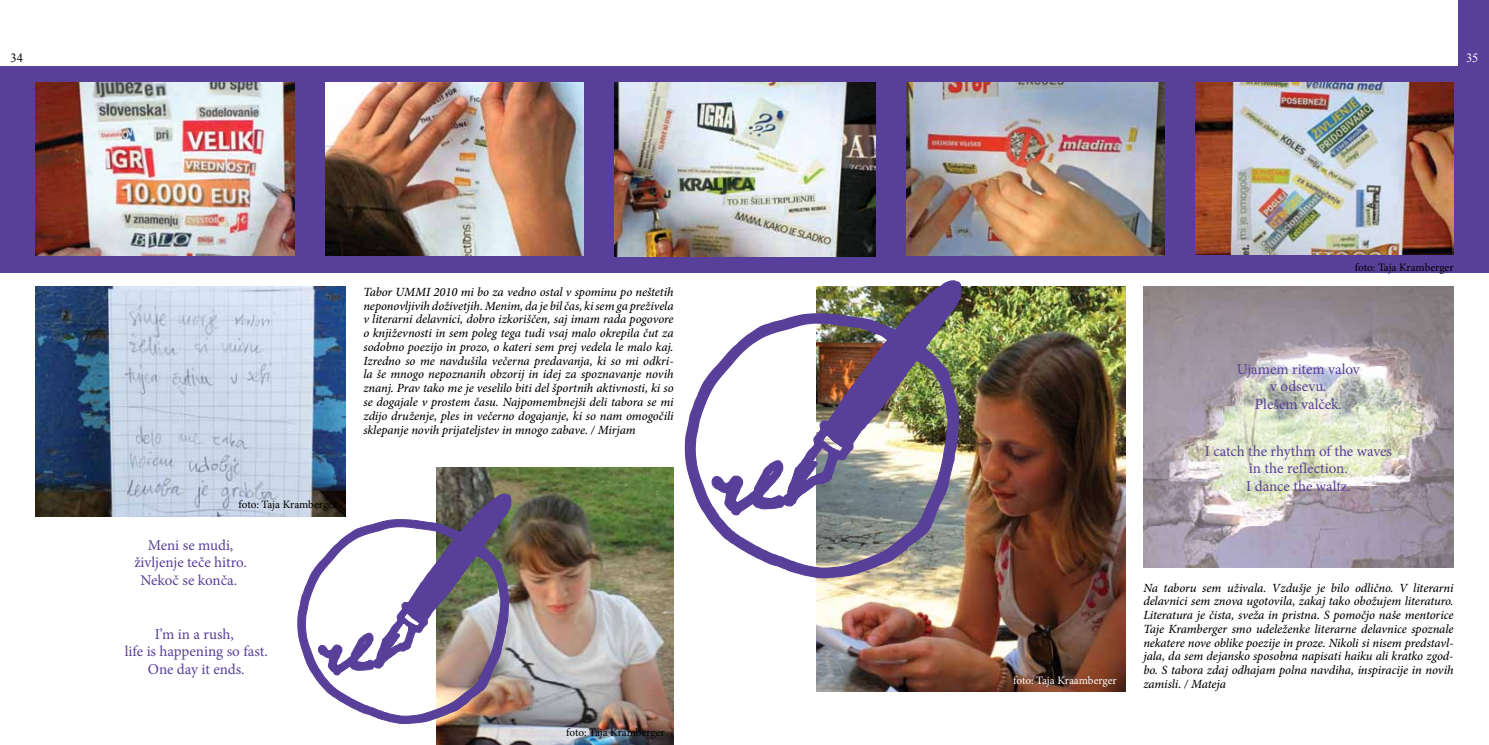
<style>
.page{position:relative;width:1489px;height:745px;background:#fff}
.page>*{position:absolute;margin:0;border:0;box-sizing:border-box;transform-origin:0 0}
.t1{font:15px/17.5px "Minion Pro";color:#583f99;text-align:center}
.t2{font:italic 500 12.5px/13.8px "Minion Pro";letter-spacing:-.01em;color:#000;text-align:justify}
.t3{font:12.5px "Times New Roman";color:#000}
.t4{font:12.5px "Times New Roman";color:#fff}
.t5{font:11.25px "Minion Pro";letter-spacing:-.01em;color:#000}
.t6{font:11.25px "Minion Pro";letter-spacing:-.01em;color:#fff}
</style>
<div class="page">
<img style="left:1143px;top:286px;width:310px;height:280px">
<img style="left:35px;top:286px;width:310px;height:230px">
<div style="left:0;top:66px;width:1488px;height:206px;background:#583f99"></div>
<div style="left:1458px;top:0;width:30px;height:91px;background:#583f99"></div>
<img style="left:906px;top:82px;width:258px;height:173px">
<img style="left:614px;top:82px;width:261px;height:174px">
<img style="left:326px;top:82px;width:257px;height:173px">
<img style="left:35px;top:82px;width:259px;height:173px">
<img style="left:1195px;top:82px;width:258px;height:172px">
<img style="left:816px;top:286px;width:309px;height:405px">
<img style="left:437px;top:467px;width:236px;height:277px">
<img style="left:297px;top:493px;width:214px;height:230px">
<img style="left:684px;top:280px;width:277px;height:298px">
<p class="t3" style="left:10px;top:49px;width:14px">34</p>
<p class="t4" style="left:1465px;top:49px;width:14px">35</p>
<p class="t5" style="left:238px;top:496px;width:100px">foto: Taja Kramberger</p>
<p class="t1" style="left:134px;top:535px;width:114px">Meni se mudi, življenje teče hitro.<br>Nekoč se konča.</p>
<p class="t1" style="left:125px;top:625px;width:144px">I’m in a rush,<br>life is happening so fast.<br>One day it ends.</p>
<p class="t2" style="left:363px;top:285px;width:312px">Tabor UMMI 2010 mi bo za vedno ostal v spominu po neštetih neponovljivih doživetjih. Menim, da je bil čas, ki sem ga preživela v literarni delavnici, dobro izkoriščen, saj imam rada pogovore o književnosti in sem poleg tega tudi vsaj malo okrepila čut za sodobno poezijo in prozo, o kateri sem prej vedela le malo kaj.<br>Izredno so me navdušila večerna predavanja, ki so mi odkri&shy;la še mnogo nepoznanih obzorij in idej za spoznavanje novih znanj. Prav tako me je veselilo biti del športnih aktivnosti, ki so se dogajale v prostem času. Najpomembnejši deli tabora se mi zdijo druženje, ples in večerno dogajanje, ki so nam omogočili sklepanje novih prijateljstev in mnogo zabave. / Mirjam</p>
<p class="t5" style="left:566px;top:724px;width:100px">foto: Taja Kramberger</p>
<p class="t5" style="left:1354px;top:259px;width:100px">foto: Taja Kramberger</p>
<p class="t1" style="left:1236px;top:360px;width:124px">Ujamem ritem valov v odsevu.<br>Plešem valček.</p>
<p class="t1" style="left:1204px;top:442px;width:189px">I catch the rhythm of the waves in the reflection.<br>I dance the waltz.</p>
<p class="t6" style="left:1013px;top:672px;width:105px">foto: Taja Kraamberger</p>
<p class="t2" style="left:1143px;top:580px;width:312px">Na taboru sem uživala. Vzdušje je bilo odlično. V literarni delavnici sem znova ugotovila, zakaj tako obožujem literaturo.<br>Literatura je čista, sveža in pristna. S pomočjo naše mentorice Taje Kramberger smo udeleženke literarne delavnice spoznale nekatere nove oblike poezije in proze. Nikoli si nisem predstavl&shy;jala, da sem dejansko sposobna napisati haiku ali kratko zgod&shy;bo. S tabora zdaj odhajam polna navdiha, inspiracije in novih zamisli. / Mateja</p>
</div>
